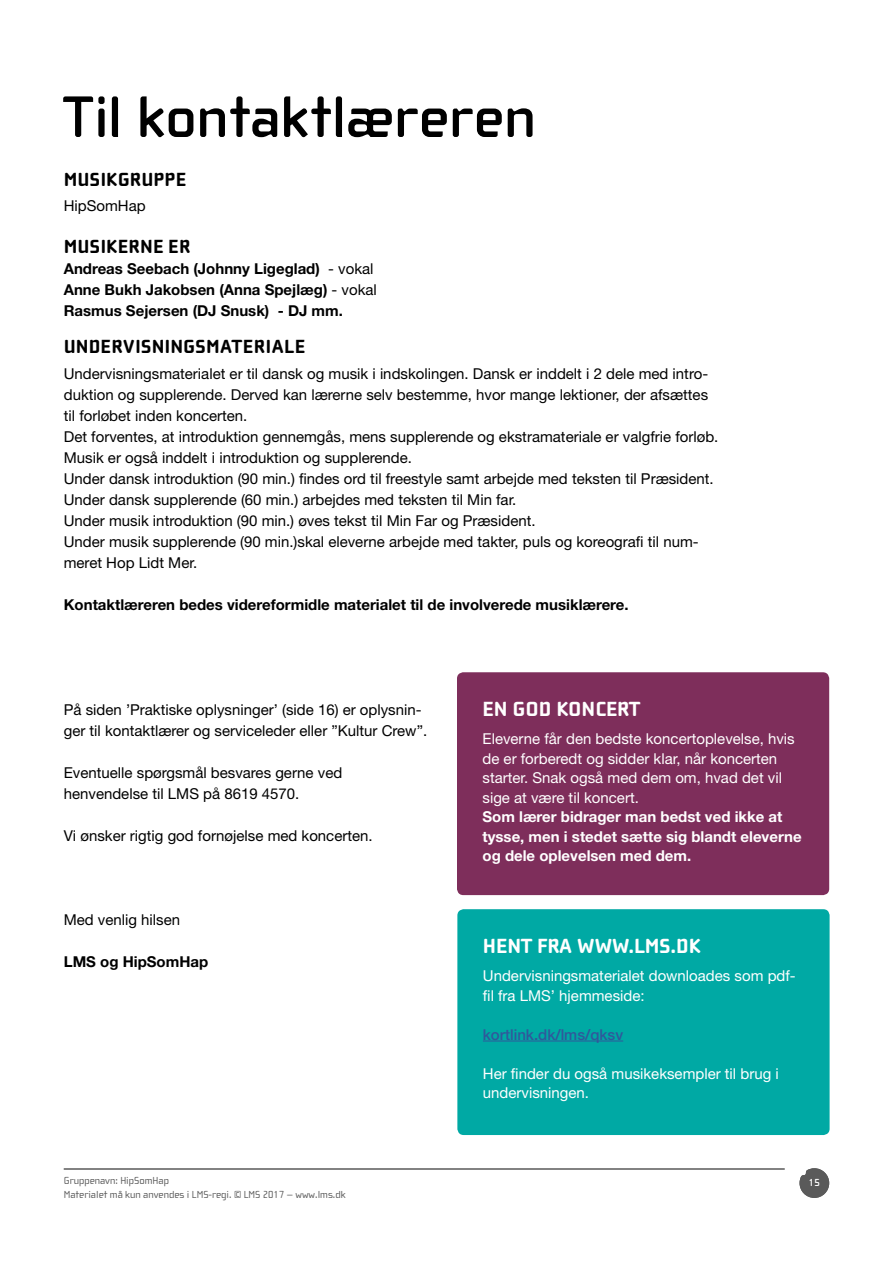
<style>
.page{position:relative;width:893px;height:1263px;background:#fff}
.page>*{position:absolute;margin:0;border:0;box-sizing:border-box;transform-origin:0 0}
.t1{font:700 60px "Cholla Wide OT";letter-spacing:.005em;color:#000}
.t2{font:800 21px "Cholla Wide OT";color:#fff}
.t3{font:800 19.5px "Cholla Wide OT";letter-spacing:.02em;color:#000}
.t4{font:15px/21px "Helvetica Neue LT Std";color:#000}
.t5{font:15px/19.5px "Helvetica Neue LT Std";color:#fff}
.t6{font:700 15px/21px "Helvetica Neue LT Std";color:#000}
.t7{font:700 15px/19.5px "Helvetica Neue LT Std";color:#fff}
.t8{font:500 15px "Helvetica Neue LT Std";color:#30589b}
.t9{font:10.5px/13.5px "Cholla Wide OT";color:#5a5a5a}
.t10{font:700 10.5px "Cholla Wide OT";color:#fff}
.s1{font-weight:400}
</style>
<div class="page">
<svg style="left:799px;top:1168px;width:30px;height:30px"></svg>
<hr style="left:64px;top:1169px;width:721px;height:1px;background:#5a5a5a">
<div style="left:457px;top:909px;width:373px;height:226px;background:#00a9a4;border-radius:6px"></div>
<hr style="left:483px;top:1041px;width:140px;height:1px;background:#30589b">
<div style="left:457px;top:672px;width:372px;height:223px;background:#7e2e5b;border-radius:6px"></div>
<h1 class="t1" style="left:64px;top:85px;width:474px">Til kontaktlæreren</h1>
<h3 class="t3" style="left:64px;top:169px;width:124px">MUSIKGRUPPE</h3>
<p class="t4" style="left:64px;top:195px;width:83px">HipSomHap</p>
<h3 class="t3" style="left:64px;top:236px;width:128px">MUSIKERNE ER</h3>
<p class="t6" style="left:64px;top:258px;width:315px">Andreas Seebach (Johnny Ligeglad) <span class="s1">- vokal<br></span>Anne Bukh Jakobsen (Anna Spejlæg) <span class="s1">- vokal<br></span>Rasmus Sejersen (DJ Snusk) - DJ mm.</p>
<h3 class="t3" style="left:64px;top:336px;width:243px">UNDERVISNINGSMATERIALE</h3>
<p class="t4" style="left:64px;top:363px;width:656px">Undervisningsmaterialet er til dansk og musik i indskolingen. Dansk er inddelt i 2 dele med intro&shy;duktion og supplerende. Derved kan lærerne selv bestemme, hvor mange lektioner, der afsættes til forløbet inden koncerten.<br>Det forventes, at introduktion gennemgås, mens supplerende og ekstramateriale er valgfrie forløb.<br>Musik er også inddelt i introduktion og supplerende.<br>Under dansk introduktion (90 min.) findes ord til freestyle samt arbejde med teksten til Præsident.<br>Under dansk supplerende (60 min.) arbejdes med teksten til Min far.<br>Under musik introduktion (90 min.) øves tekst til Min Far og Præsident.<br>Under musik supplerende (90 min.)skal eleverne arbejde med takter, puls og koreografi til num&shy;meret Hop Lidt Mer.</p>
<p class="t6" style="left:64px;top:594px;width:566px">Kontaktlæreren bedes videreformidle materialet til de involverede musiklærere.</p>
<p class="t4" style="left:64px;top:699px;width:365px">På siden ’Praktiske oplysninger’ (side 16) er oplysnin&shy;ger til kontaktlærer og serviceleder eller ”Kultur Crew”.</p>
<p class="t4" style="left:64px;top:762px;width:280px">Eventuelle spørgsmål besvares gerne ved henvendelse til LMS på 8619 4570.</p>
<p class="t4" style="left:64px;top:825px;width:310px">Vi ønsker rigtig god fornøjelse med koncerten.</p>
<p class="t4" style="left:64px;top:909px;width:118px">Med venlig hilsen</p>
<p class="t6" style="left:64px;top:951px;width:146px">LMS og HipSomHap</p>
<h2 class="t2" style="left:482px;top:698px;width:159px">EN GOD KONCERT</h2>
<p class="t5" style="left:482px;top:729px;width:314px">Eleverne får den bedste koncertoplevelse, hvis de er forberedt og sidder klar, når koncerten starter. Snak også med dem om, hvad det vil sige at være til koncert.</p>
<p class="t7" style="left:482px;top:807px;width:321px">Som lærer bidrager man bedst ved ikke at tysse, men i stedet sætte sig blandt eleverne og dele oplevelsen med dem.</p>
<h2 class="t2" style="left:483px;top:935px;width:219px">HENT FRA WWW.LMS.DK</h2>
<p class="t5" style="left:483px;top:966px;width:314px">Undervisningsmaterialet downloades som pdf&shy;fil fra LMS’ hjemmeside:</p>
<p class="t8" style="left:483px;top:1025px;width:142px">kortlink.dk/lms/qksv</p>
<p class="t5" style="left:483px;top:1063px;width:297px">Her finder du også musikeksempler til brug i undervisningen.</p>
<p class="t9" style="left:64px;top:1174px;width:283px">Gruppenavn: HipSomHap<br>Materialet må kun anvendes i LMS-regi. © LMS 2017 – www.lms.dk</p>
<p class="t10" style="left:809px;top:1177px;width:12px">15</p>
</div>
